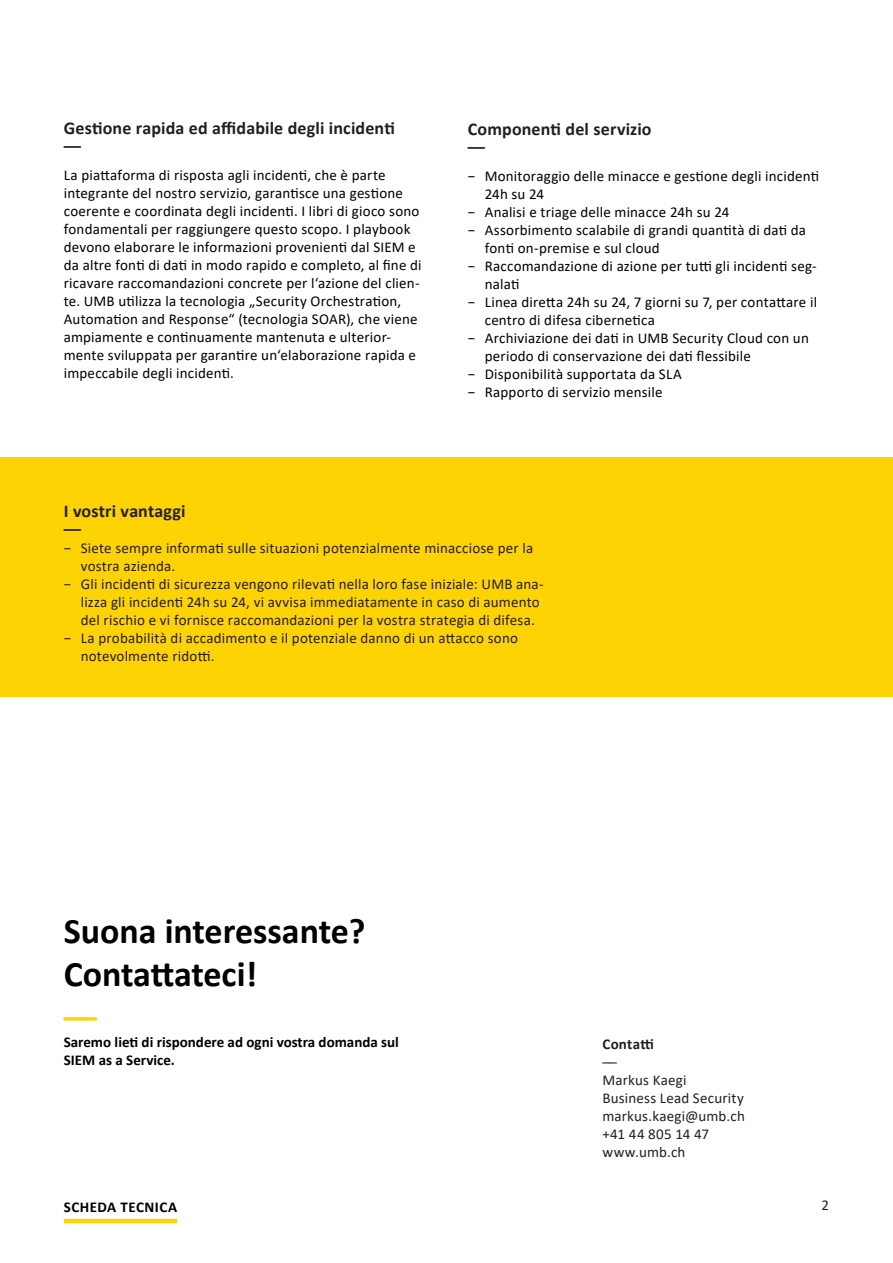
<style>
.page{position:relative;width:893px;height:1263px;background:#fff}
.page>*{position:absolute;margin:0;border:0;box-sizing:border-box;transform-origin:0 0}
.t1{font:700 36px/43.2px "Calibri";color:#000}
.t2{font:700 36px "Calibri";color:#fed304}
.t3{font:700 18px/18px "Calibri";letter-spacing:.01em;color:#231f20}
.t4{font:15px/18px "Calibri";letter-spacing:.015em;color:#000}
.t5{font:15px/18px "Calibri";letter-spacing:.01em;color:#231f20}
.t6{font:700 15px/18px "Calibri";color:#000}
.t7{font:700 15px "Calibri";letter-spacing:.03em;color:#000}
.t8{font:700 15px "Calibri";letter-spacing:.015em;color:#231f20}
</style>
<div class="page">
<hr style="left:64px;top:1219px;width:113px;height:4px;background:#fed304">
<div style="left:0;top:457px;width:893px;height:239px;background:#fed304"></div>
<p class="t3" style="left:64px;top:119px;width:333px">Gestione rapida ed affidabile degli incidenti ––</p>
<p class="t4" style="left:64px;top:166px;width:359px">La piattaforma di risposta agli incidenti, che è parte integrante del nostro servizio, garantisce una gestione coerente e coordinata degli incidenti. I libri di gioco sono fondamentali per raggiungere questo scopo. I playbook devono elaborare le informazioni provenienti dal SIEM e da altre fonti di dati in modo rapido e completo, al fine di ricavare raccomandazioni concrete per l‘azione del clien&shy;te. UMB utilizza la tecnologia „Security Orchestration, Automation and Response“ (tecnologia SOAR), che viene ampiamente e continuamente mantenuta e ulterior&shy;mente sviluppata per garantire un‘elaborazione rapida e impeccabile degli incidenti.</p>
<p class="t3" style="left:468px;top:119px;width:185px">Componenti del servizio ––</p>
<p class="t4" style="left:468px;top:167px;width:353px">− Monitoraggio delle minacce e gestione degli incidenti</p>
<p class="t4" style="left:485px;top:185px;width:61px">24h su 24</p>
<p class="t4" style="left:468px;top:203px;width:263px">− Analisi e triage delle minacce 24h su 24</p>
<p class="t4" style="left:468px;top:221px;width:340px">− Assorbimento scalabile di grandi quantità di dati da</p>
<p class="t4" style="left:485px;top:239px;width:177px">fonti on-premise e sul cloud</p>
<p class="t4" style="left:468px;top:257px;width:351px">− Raccomandazione di azione per tutti gli incidenti seg-</p>
<p class="t4" style="left:485px;top:275px;width:36px">nalati</p>
<p class="t4" style="left:468px;top:293px;width:351px">− Linea diretta 24h su 24, 7 giorni su 7, per contattare il</p>
<p class="t4" style="left:485px;top:311px;width:172px">centro di difesa cibernetica</p>
<p class="t4" style="left:468px;top:329px;width:343px">− Archiviazione dei dati in UMB Security Cloud con un</p>
<p class="t4" style="left:485px;top:347px;width:268px">periodo di conservazione dei dati flessibile</p>
<p class="t4" style="left:468px;top:365px;width:216px">− Disponibilità supportata da SLA</p>
<p class="t4" style="left:468px;top:383px;width:196px">− Rapporto di servizio mensile</p>
<p class="t3" style="left:64px;top:501px;width:123px">I vostri vantaggi ––</p>
<p class="t5" style="left:64px;top:538px;width:471px">− Siete sempre informati sulle situazioni potenzialmente minacciose per la</p>
<p class="t5" style="left:81px;top:556px;width:96px">vostra azienda.</p>
<p class="t5" style="left:64px;top:574px;width:481px">− Gli incidenti di sicurezza vengono rilevati nella loro fase iniziale: UMB ana-</p>
<p class="t5" style="left:81px;top:592px;width:460px">lizza gli incidenti 24h su 24, vi avvisa immediatamente in caso di aumento</p>
<p class="t5" style="left:81px;top:610px;width:456px">del rischio e vi fornisce raccomandazioni per la vostra strategia di difesa.</p>
<p class="t5" style="left:64px;top:628px;width:456px">− La probabilità di accadimento e il potenziale danno di un attacco sono</p>
<p class="t5" style="left:81px;top:646px;width:135px">notevolmente ridotti.</p>
<h1 class="t1" style="left:64px;top:909px;width:303px">Suona interessante?<br>Contattateci!</h1>
<h1 class="t2" style="left:64px;top:992px;width:35px">––</h1>
<p class="t6" style="left:64px;top:1033px;width:337px">Saremo lieti di rispondere ad ogni vostra domanda sul<br>SIEM as a Service.</p>
<p class="t8" style="left:602px;top:1033px;width:53px">Contatti</p>
<p class="t5" style="left:602px;top:1052px;width:144px">––<br>Markus Kaegi<br>Business Lead Security markus.kaegi@umb.ch +41 44 805 14 47 www.umb.ch</p>
<p class="t7" style="left:64px;top:1196px;width:115px">SCHEDA TECNICA</p>
<p class="t5" style="left:822px;top:1196px;width:9px">2</p>
</div>
